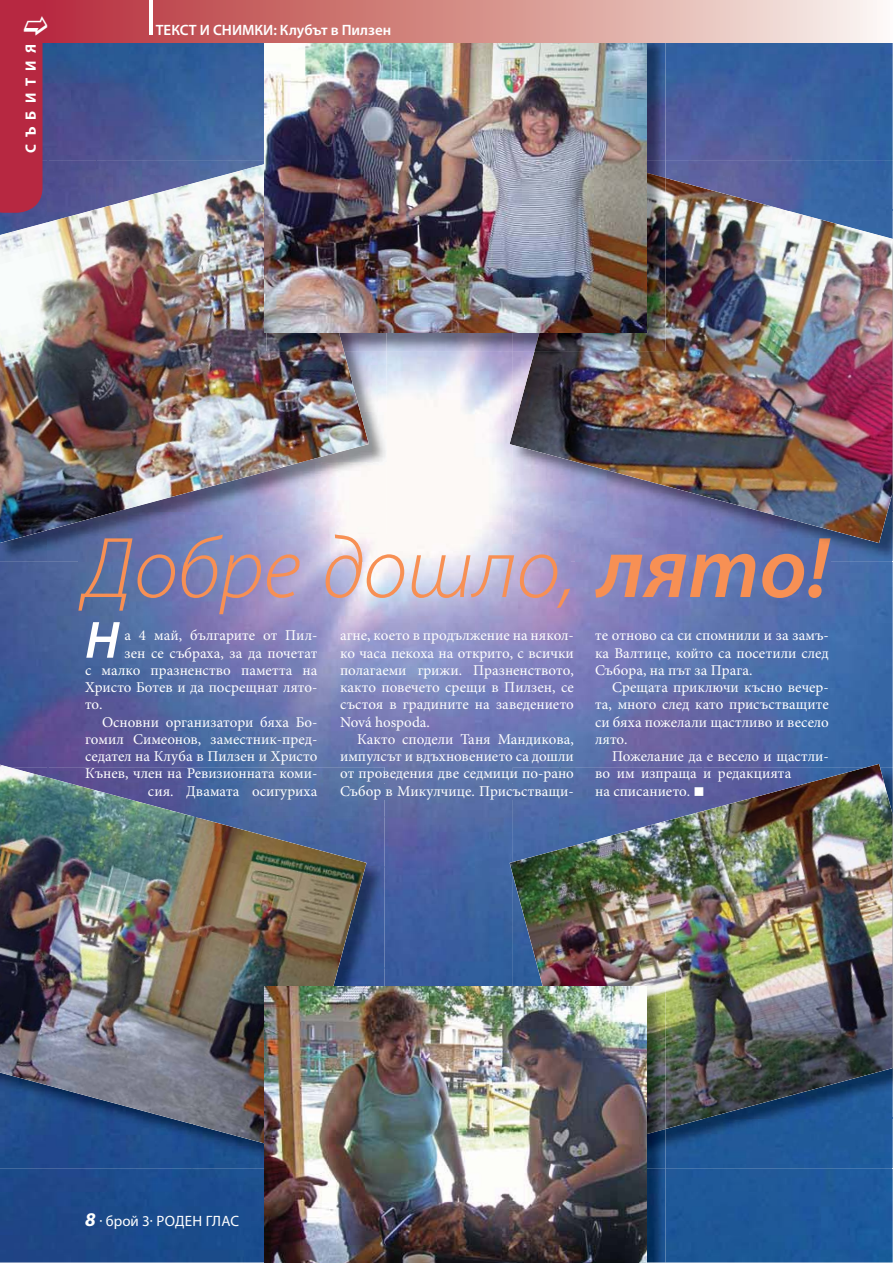
<style>
.page{position:relative;width:893px;height:1263px;background:#fff}
.page>*{position:absolute;margin:0;border:0;box-sizing:border-box;transform-origin:0 0}
.t1{font:italic 300 87px "Myriad Pro";color:#f79054}
.t2{font:italic 600 52.8px "Myriad Pro";color:#fff}
.t3{font:15px/17.2px "Minion Pro";color:#fff;text-align:justify}
.t4{font:600 15px "Myriad Pro";color:#fff}
.t5{font:15px "Myriad Pro";color:#fff}
.t6{font:700 15px "Myriad Pro";letter-spacing:.47em;color:#fff}
.s1{font-weight:600}
.s2{font-weight:700;font-style:italic;font-size:19.5px}
</style>
<div class="page">
<img style="left:0;top:42px;width:893px;height:1221px">
<img style="left:665px;top:160px;width:228px;height:18px">
<img style="left:831px;top:543px;width:62px;height:18px">
<img style="left:513px;top:543px;width:57px;height:18px">
<img style="left:513px;top:553px;width:43px;height:8px">
<img style="left:576px;top:543px;width:255px;height:18px">
<img style="left:609px;top:543px;width:221px;height:18px">
<img style="left:509px;top:178px;width:384px;height:365px">
<img style="left:0;top:160px;width:48px;height:401px">
<img style="left:48px;top:512px;width:339px;height:49px">
<img style="left:48px;top:160px;width:48px;height:4px">
<img style="left:369px;top:462px;width:18px;height:50px">
<img style="left:96px;top:160px;width:168px;height:4px">
<img style="left:369px;top:411px;width:18px;height:51px">
<img style="left:369px;top:351px;width:18px;height:60px">
<img style="left:78px;top:534px;width:309px;height:27px">
<img style="left:0;top:164px;width:369px;height:379px">
<img style="left:387px;top:42px;width:278px;height:309px">
<img style="left:513px;top:333px;width:21px;height:18px">
<img style="left:534px;top:157px;width:131px;height:194px">
<img style="left:344px;top:333px;width:43px;height:18px">
<img style="left:266px;top:333px;width:78px;height:18px">
<img style="left:264px;top:42px;width:383px;height:291px">
<div style="left:0;top:1144px;width:192px;height:24px;background:#204b8d"></div>
<img style="left:366px;top:767px;width:18px;height:50px">
<img style="left:192px;top:1144px;width:72px;height:24px">
<img style="left:366px;top:817px;width:18px;height:50px">
<img style="left:366px;top:968px;width:18px;height:18px">
<img style="left:366px;top:867px;width:18px;height:101px">
<img style="left:366px;top:772px;width:18px;height:10px">
<img style="left:366px;top:785px;width:18px;height:15px">
<img style="left:0;top:765px;width:366px;height:379px">
<img style="left:665px;top:1129px;width:228px;height:39px">
<img style="left:509px;top:764px;width:384px;height:365px">
<img style="left:647px;top:989px;width:18px;height:161px">
<img style="left:264px;top:986px;width:383px;height:277px">
<div style="left:43px;top:0;width:850px;height:42px;background:linear-gradient(to right,#b52c34,#f9f5e9)"></div>
<hr style="left:149px;top:0;width:4px;height:35px;background:#fff">
<svg style="left:695px;top:787px;width:8px;height:9px"></svg>
<svg style="left:0;top:0;width:47px;height:213px;background:#ac2b47"></svg>
<p class="t6" style="left:22px;top:153px;width:111px;rotate:-90deg">СЪБИТИЯ</p>
<p class="t4" style="left:156px;top:21px;width:237px">ТЕКСТ И СНИМКИ: Клубът в Пилзен</p>
<h1 class="t1" style="left:85px;top:516px;width:745px">Добре дошло, <span class="s1">лято!</span></h1>
<h2 class="t2" style="left:85px;top:609px;width:36px">Н</h2>
<p class="t3" style="left:124px;top:627px;width:194px">а 4 май, българите от Пил-</p>
<p class="t3" style="left:340px;top:627px;width:235px">агне, което в продължение на някол&shy;ко часа пекоха на открито, с всички полагаеми грижи. Празненството, както повечето срещи в Пилзен, се състоя в градините на заведението Nová hospoda.</p>
<p class="t3" style="left:340px;top:730px;width:235px;text-indent:17px">Както сподели Таня Мандикова, импулсът и вдъхновението са дошли от проведения две седмици по-рано Събор в Микулчице. Присъстващи-</p>
<p class="t3" style="left:595px;top:627px;width:235px">те отново са си спомнили и за замъ&shy;ка Валтице, който са посетили след Събора, на път за Прага.</p>
<p class="t3" style="left:595px;top:678px;width:235px;text-indent:17px">Срещата приключи късно вечер&shy;та, много след като присъстващите си бяха пожелали щастливо и весело лято.</p>
<p class="t3" style="left:612px;top:747px;width:218px">Пожелание да е весело и щастли-</p>
<p class="t3" style="left:124px;top:644px;width:194px">зен се събраха, за да почетат</p>
<p class="t3" style="left:85px;top:661px;width:234px">с малко празненство паметта на</p>
<p class="t3" style="left:85px;top:678px;width:234px">Христо Ботев и да посрещнат лято-</p>
<p class="t3" style="left:85px;top:696px;width:19px">то.</p>
<p class="t3" style="left:102px;top:713px;width:217px">Основни организатори бяха Бо-</p>
<p class="t3" style="left:85px;top:730px;width:234px">гомил Симеонов, заместник-пред-</p>
<p class="t3" style="left:85px;top:747px;width:234px">седател на Клуба в Пилзен и Христо</p>
<p class="t3" style="left:85px;top:765px;width:234px;text-align:right">Кънев, член на Ревизионната коми&shy;сия. Двамата осигуриха</p>
<p class="t3" style="left:595px;top:765px;width:198px">во им изпраща и редакцията на списанието.</p>
<p class="t5" style="left:85px;top:1212px;width:156px"><span class="s2">8</span> · брой 3· РОДЕН ГЛАС</p>
</div>
